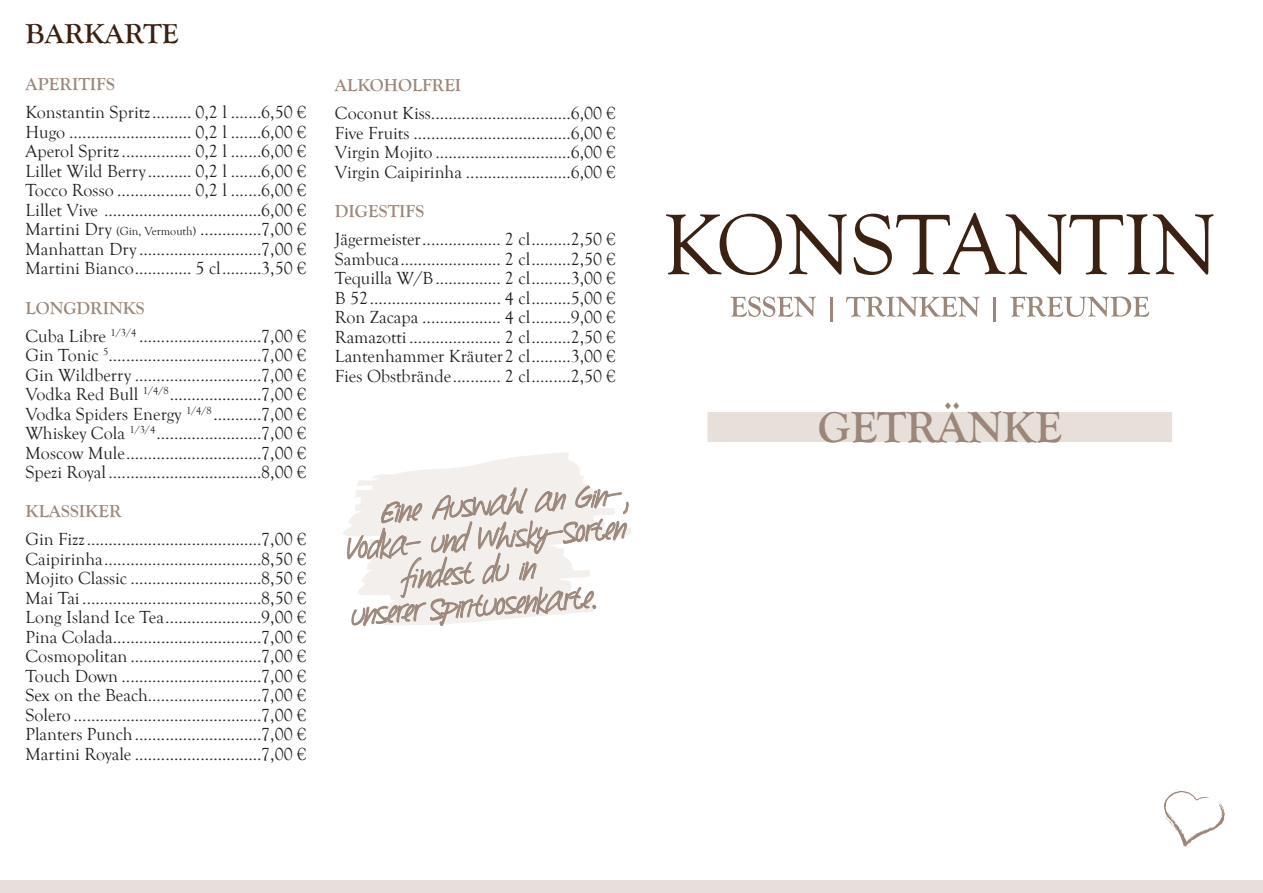
<style>
.page{position:relative;width:1263px;height:893px;background:#fff}
.page>*{position:absolute;margin:0;border:0;box-sizing:border-box;transform-origin:0 0}
.VS{font:700 45px "Goudy Old Style T";color:#9b8679}
.Stöhrer{font:28.5px "Southpaw";color:#9b8679}
.Kategorie{font:700 28.5px "Goudy Old Style T";color:#3a2111}
.Barkarte{font:18px/19.5px "Goudy Old Style T";color:#231f20}
.Kategorien_Barkarte{font:700 18px "Goudy Old Style T";color:#9b8679}
.s1{font-size:12px}
</style>
<div class="page">
<div style="left:0;top:880px;width:1263px;height:13px;background:#e6dfda"></div>
<svg style="left:666px;top:214px;width:181px;height:61px"></svg>
<svg style="left:854px;top:213px;width:360px;height:62px"></svg>
<svg style="left:730px;top:296px;width:86px;height:21px"></svg>
<hr style="left:830px;top:297px;width:2px;height:24px;background:#9b8679">
<svg style="left:846px;top:297px;width:134px;height:20px"></svg>
<hr style="left:994px;top:297px;width:2px;height:24px;background:#9b8679">
<svg style="left:1010px;top:296px;width:139px;height:21px"></svg>
<div style="left:707px;top:412px;width:465px;height:30px;background:#e6dfda"></div>
<svg style="left:343px;top:452px;width:288px;height:174px"></svg>
<svg style="left:1164px;top:791px;width:61px;height:56px"></svg>
<p class="Kategorie" style="left:26px;top:17px;width:155px">BARKARTE</p>
<p class="Kategorien_Barkarte" style="left:26px;top:74px;width:91px">APERITIFS</p>
<p class="Barkarte" style="left:26px;top:103px;width:282px">Konstantin Spritz......... 0,2 l .......6,50 €<br>Hugo ............................ 0,2 l .......6,00 €</p>
<p class="Barkarte" style="left:26px;top:142px;width:282px">Aperol Spritz................ 0,2 l .......6,00 €</p>
<p class="Barkarte" style="left:26px;top:162px;width:282px">Lillet Wild Berry.......... 0,2 l .......6,00 €<br>Tocco Rosso ................. 0,2 l .......6,00 €</p>
<p class="Barkarte" style="left:26px;top:201px;width:282px">Lillet Vive ....................................6,00 €</p>
<p class="Barkarte" style="left:26px;top:220px;width:282px">Martini Dry <span class="s1">(Gin, Vermouth)</span> ..............7,00 €</p>
<p class="Barkarte" style="left:26px;top:240px;width:282px">Manhattan Dry............................7,00 €</p>
<p class="Barkarte" style="left:26px;top:259px;width:282px">Martini Bianco............. 5 cl.........3,50 €</p>
<p class="Kategorien_Barkarte" style="left:26px;top:298px;width:121px">LONGDRINKS</p>
<p class="Barkarte" style="left:26px;top:326px;width:282px">Cuba Libre <sup>1/3/4</sup> ............................7,00 €</p>
<p class="Barkarte" style="left:26px;top:346px;width:282px">Gin Tonic <sup>5</sup>...................................7,00 €</p>
<p class="Barkarte" style="left:26px;top:365px;width:282px">Gin Wildberry .............................7,00 €</p>
<p class="Barkarte" style="left:26px;top:385px;width:282px">Vodka Red Bull <sup>1/4/8</sup>.....................7,00 €<br>Vodka Spiders Energy <sup>1/4/8</sup> ...........7,00 €</p>
<p class="Barkarte" style="left:26px;top:424px;width:282px">Whiskey Cola <sup>1/3/4</sup> ........................7,00 €</p>
<p class="Barkarte" style="left:26px;top:443px;width:282px">Moscow Mule...............................7,00 €</p>
<p class="Barkarte" style="left:26px;top:463px;width:282px">Spezi Royal ...................................8,00 €</p>
<p class="Kategorien_Barkarte" style="left:26px;top:501px;width:98px">KLASSIKER</p>
<p class="Barkarte" style="left:26px;top:530px;width:282px">Gin Fizz........................................7,00 €</p>
<p class="Barkarte" style="left:26px;top:550px;width:282px">Caipirinha....................................8,50 €</p>
<p class="Barkarte" style="left:26px;top:569px;width:282px">Mojito Classic ..............................8,50 €</p>
<p class="Barkarte" style="left:26px;top:589px;width:282px">Mai Tai .........................................8,50 €</p>
<p class="Barkarte" style="left:26px;top:608px;width:282px">Long Island Ice Tea......................9,00 €</p>
<p class="Barkarte" style="left:26px;top:628px;width:282px">Pina Colada..................................7,00 €</p>
<p class="Barkarte" style="left:26px;top:647px;width:282px">Cosmopolitan ..............................7,00 €</p>
<p class="Barkarte" style="left:26px;top:667px;width:282px">Touch Down ................................7,00 €</p>
<p class="Barkarte" style="left:26px;top:686px;width:282px">Sex on the Beach..........................7,00 €</p>
<p class="Barkarte" style="left:26px;top:706px;width:282px">Solero ...........................................7,00 €</p>
<p class="Barkarte" style="left:26px;top:725px;width:282px">Planters Punch.............................7,00 €</p>
<p class="Barkarte" style="left:26px;top:745px;width:282px">Martini Royale .............................7,00 €</p>
<p class="Kategorien_Barkarte" style="left:335px;top:75px;width:128px">ALKOHOLFREI</p>
<p class="Barkarte" style="left:335px;top:104px;width:282px">Coconut Kiss................................6,00 €</p>
<p class="Barkarte" style="left:335px;top:123px;width:282px">Five Fruits ....................................6,00 €</p>
<p class="Barkarte" style="left:335px;top:143px;width:282px">Virgin Mojito ...............................6,00 €</p>
<p class="Barkarte" style="left:335px;top:162px;width:282px">Virgin Caipirinha ........................6,00 €</p>
<p class="Kategorien_Barkarte" style="left:335px;top:201px;width:91px">DIGESTIFS</p>
<p class="Barkarte" style="left:335px;top:230px;width:282px">Jägermeister.................. 2 cl.........2,50 €</p>
<p class="Barkarte" style="left:335px;top:249px;width:282px">Sambuca....................... 2 cl.........2,50 €</p>
<p class="Barkarte" style="left:335px;top:269px;width:282px">Tequilla W/B............... 2 cl.........3,00 €</p>
<p class="Barkarte" style="left:335px;top:288px;width:282px">B 52.............................. 4 cl.........5,00 €</p>
<p class="Barkarte" style="left:335px;top:308px;width:282px">Ron Zacapa .................. 4 cl.........9,00 €</p>
<p class="Barkarte" style="left:335px;top:327px;width:282px">Ramazotti ..................... 2 cl.........2,50 €</p>
<p class="Barkarte" style="left:335px;top:347px;width:282px">Lantenhammer Kräuter2 cl.........3,00 €<br>Fies Obstbrände........... 2 cl.........2,50 €</p>
<p class="Stöhrer" style="left:380px;top:495px;width:247px;rotate:-4deg">Eine Auswahl an Gin-,</p>
<p class="Stöhrer" style="left:346px;top:531px;width:281px;rotate:-4deg">Vodka- und Whisky-Sorten</p>
<p class="Stöhrer" style="left:403px;top:561px;width:133px;rotate:-4deg">fi ndest du in</p>
<p class="Stöhrer" style="left:351px;top:598px;width:247px;rotate:-4deg">unserer Spirituosenkarte.</p>
<p class="VS" style="left:818px;top:402px;width:246px">GETRÄNKE</p>
</div>
